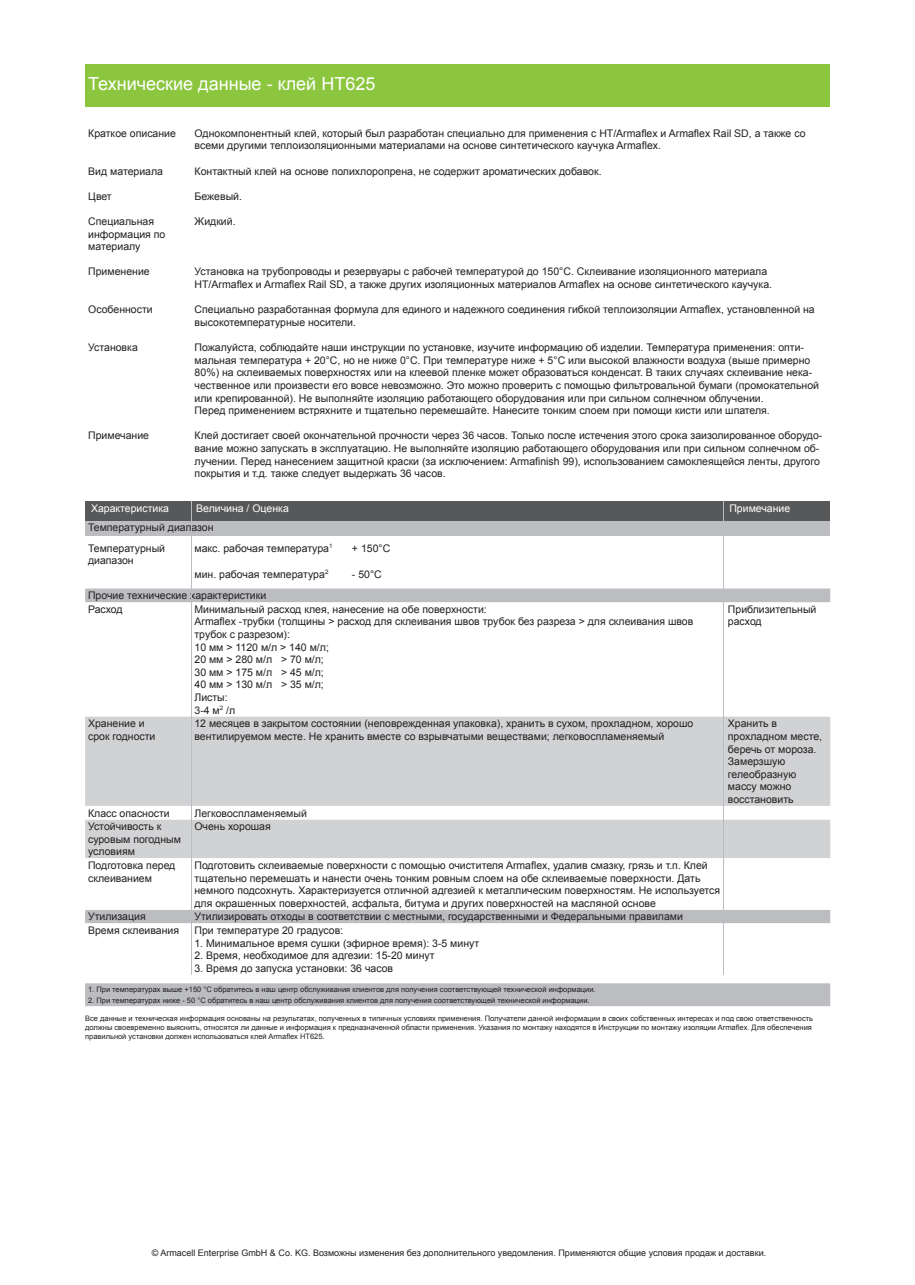
<style>
.page{position:relative;width:915px;height:1285px;background:#fff}
.page>*{position:absolute;margin:0;border:0;box-sizing:border-box;transform-origin:0 0}
.t1{font:18px "Arial";color:#fff}
.t2{font:10.5px/12.6px "Arial";color:#231f20}
.t3{font:10.5px "Arial";color:#fff}
.t4{font:9px "Arial";color:#231f20}
.t5{font:7.5px/9px "Arial";color:#231f20}
</style>
<div class="page">
<div style="left:85px;top:64px;width:744px;height:42px;background:#8bc63e"></div>
<div style="left:85px;top:501px;width:744px;height:21px;background:#57585a"></div>
<div style="left:85px;top:520px;width:744px;height:15px;background:#bcbdc0"></div>
<svg style="left:85px;top:588px;width:745px;height:417px"></svg>
<div style="left:85px;top:716px;width:745px;height:89px;background:#d1d2d4"></div>
<svg style="left:85px;top:805px;width:745px;height:169px"></svg>
<hr style="left:191px;top:501px;width:1px;height:473px;background:#bcbdc0">
<hr style="left:722px;top:501px;width:1px;height:473px;background:#bcbdc0">
<h1 class="t1" style="left:88px;top:72px;width:288px">Технические данные - клей HT625</h1>
<p class="t2" style="left:88px;top:127px;width:89px">Краткое описание</p>
<p class="t2" style="left:88px;top:165px;width:76px">Вид материала</p>
<p class="t2" style="left:88px;top:190px;width:25px">Цвет</p>
<p class="t2" style="left:88px;top:215px;width:79px">Специальная информация по материалу</p>
<p class="t2" style="left:88px;top:265px;width:63px">Применение</p>
<p class="t2" style="left:88px;top:303px;width:66px">Особенности</p>
<p class="t2" style="left:88px;top:341px;width:51px">Установка</p>
<p class="t2" style="left:194px;top:127px;width:612px">Однокомпонентный клей, который был разработан специально для применения с HT/Armaflex и Armaflex Rail SD, а также со всеми другими теплоизоляционными материалами на основе синтетического каучука Armaflex.</p>
<p class="t2" style="left:194px;top:165px;width:408px">Контактный клей на основе полихлоропрена, не содержит ароматических добавок.</p>
<p class="t2" style="left:194px;top:190px;width:49px">Бежевый.</p>
<p class="t2" style="left:194px;top:215px;width:42px">Жидкий.</p>
<p class="t2" style="left:194px;top:265px;width:578px">Установка на трубопроводы и резервуары с рабочей температурой до 150°C. Склеивание изоляционного материала<br>HT/Armaflex и Armaflex Rail SD, а также других изоляционных материалов Armaflex на основе синтетического каучука.</p>
<p class="t2" style="left:194px;top:303px;width:621px">Специально разработанная формула для единого и надежного соединения гибкой теплоизоляции Armaflex, установленной на высокотемпературные носители.</p>
<p class="t2" style="left:194px;top:341px;width:625px">Пожалуйста, соблюдайте наши инструкции по установке, изучите информацию об изделии. Температура применения: опти&shy;мальная температура + 20°С, но не ниже 0°С. При температуре ниже + 5°С или высокой влажности воздуха (выше примерно 80%) на склеиваемых поверхностях или на клеевой пленке может образоваться конденсат. В таких случаях склеивание нека&shy;чественное или произвести его вовсе невозможно. Это можно проверить с помощью фильтровальной бумаги (промокательной или крепированной). Не выполняйте изоляцию работающего оборудования или при сильном солнечном облучении.<br>Перед применением встряхните и тщательно перемешайте. Нанесите тонким слоем при помощи кисти или шпателя.</p>
<p class="t2" style="left:194px;top:429px;width:629px">Клей достигает своей окончательной прочности через 36 часов. Только после истечения этого срока заизолированное оборудо&shy;вание можно запускать в эксплуатацию. Не выполняйте изоляцию работающего оборудования или при сильном солнечном об&shy;лучении. Перед нанесением защитной краски (за исключением: Armafinish 99), использованием самоклеящейся ленты, другого покрытия и т.д. также следует выдержать 36 часов.</p>
<p class="t2" style="left:88px;top:429px;width:62px">Примечание</p>
<p class="t3" style="left:91px;top:501px;width:80px">Характеристика</p>
<p class="t3" style="left:196px;top:501px;width:94px">Величина / Оценка</p>
<p class="t3" style="left:729px;top:501px;width:62px">Примечание</p>
<p class="t2" style="left:88px;top:517px;width:127px;line-height:20.2px">Температурный диапазон<br>Температурный</p>
<p class="t2" style="left:88px;top:554px;width:47px">диапазон</p>
<p class="t2" style="left:194px;top:541px;width:139px">макс. рабочая температура<sup>1</sup></p>
<p class="t2" style="left:352px;top:541px;width:40px">+ 150°C</p>
<p class="t2" style="left:194px;top:568px;width:135px">мин. рабочая температура<sup>2</sup></p>
<p class="t2" style="left:352px;top:568px;width:31px">- 50°C</p>
<p class="t2" style="left:88px;top:588px;width:180px;line-height:13.6px">Прочие технические характеристики<br>Расход</p>
<p class="t2" style="left:194px;top:603px;width:500px">Минимальный расход клея, нанесение на обе поверхности:<br>Armaflex -трубки (толщины &gt; расход для склеивания швов трубок без разреза &gt; для склеивания швов трубок с разрезом):<br>10 мм &gt; 1120 м/л &gt; 140 м/л;<br>20 мм &gt; 280 м/л &gt; 70 м/л;<br>30 мм &gt; 175 м/л &gt; 45 м/л;<br>40 мм &gt; 130 м/л &gt; 35 м/л;<br>Листы:<br>3-4 м<sup>2</sup> /л</p>
<p class="t2" style="left:727px;top:602px;width:90px">Приблизительный расход</p>
<p class="t2" style="left:88px;top:717px;width:69px">Хранение и срок годности</p>
<p class="t2" style="left:194px;top:717px;width:500px">12 месяцев в закрытом состоянии (неповрежденная упаковка), хранить в сухом, прохладном, хорошо вентилируемом месте. Не хранить вместе со взрывчатыми веществами; легковоспламеняемый</p>
<p class="t2" style="left:727px;top:717px;width:96px">Хранить в прохладном месте, беречь от мороза.<br>Замерзшую гелеобразную массу можно восстановить</p>
<p class="t2" style="left:88px;top:806px;width:83px">Класс опасности</p>
<p class="t2" style="left:194px;top:806px;width:114px">Легковоспламеняемый</p>
<p class="t2" style="left:88px;top:820px;width:94px">Устойчивость к суровым погодным условиям</p>
<p class="t2" style="left:194px;top:820px;width:78px">Очень хорошая</p>
<p class="t2" style="left:88px;top:858px;width:89px">Подготовка перед склеиванием</p>
<p class="t2" style="left:194px;top:858px;width:527px">Подготовить склеиваемые поверхности с помощью очистителя Armaflex, удалив смазку, грязь и т.п. Клей тщательно перемешать и нанести очень тонким ровным слоем на обе склеиваемые поверхности. Дать немного подсохнуть. Характеризуется отличной адгезией к металлическим поверхностям. Не используется для окрашенных поверхностей, асфальта, битума и других поверхностей на масляной основе</p>
<p class="t2" style="left:88px;top:910px;width:59px">Утилизация</p>
<p class="t2" style="left:194px;top:910px;width:490px">Утилизировать отходы в соответствии с местными, государственными и Федеральными правилами</p>
<p class="t2" style="left:88px;top:923px;width:92px">Время склеивания</p>
<p class="t2" style="left:194px;top:923px;width:150px">При температуре 20 градусов:</p>
<p class="t2" style="left:194px;top:936px;width:286px">1. Минимальное время сушки (эфирное время): 3-5 минут</p>
<p class="t2" style="left:194px;top:949px;width:241px">2. Время, необходимое для адгезии: 15-20 минут</p>
<p class="t2" style="left:194px;top:961px;width:200px">3. Время до запуска установки: 36 часов</p>
<p class="t5" style="left:88px;top:984px;width:509px">1. При температурах выше +150 °C обратитесь в наш центр обслуживания клиентов для получения соответствующей технической информации.</p>
<p class="t5" style="left:88px;top:995px;width:503px">2. При температурах ниже - 50 °C обратитесь в наш центр обслуживания клиентов для получения соответствующей технической информации.</p>
<p class="t5" style="left:85px;top:1013px;width:729px">Все данные и техническая информация основаны на результатах, полученных в типичных условиях применения. Получатели данной информации в своих собственных интересах и под свою ответственность должны своевременно выяснить, относятся ли данные и информация к предназначенной области применения. Указания по монтажу находятся в Инструкции по монтажу изоляции Armaflex. Для обеспечения правильной установки должен использоваться клей Armaflex HT625.</p>
<p class="t4" style="left:152px;top:1246px;width:615px">© Armacell Enterprise GmbH &amp; Co. KG. Возможны изменения без дополнительного уведомления. Применяются общие условия продаж и доставки.</p>
</div>
